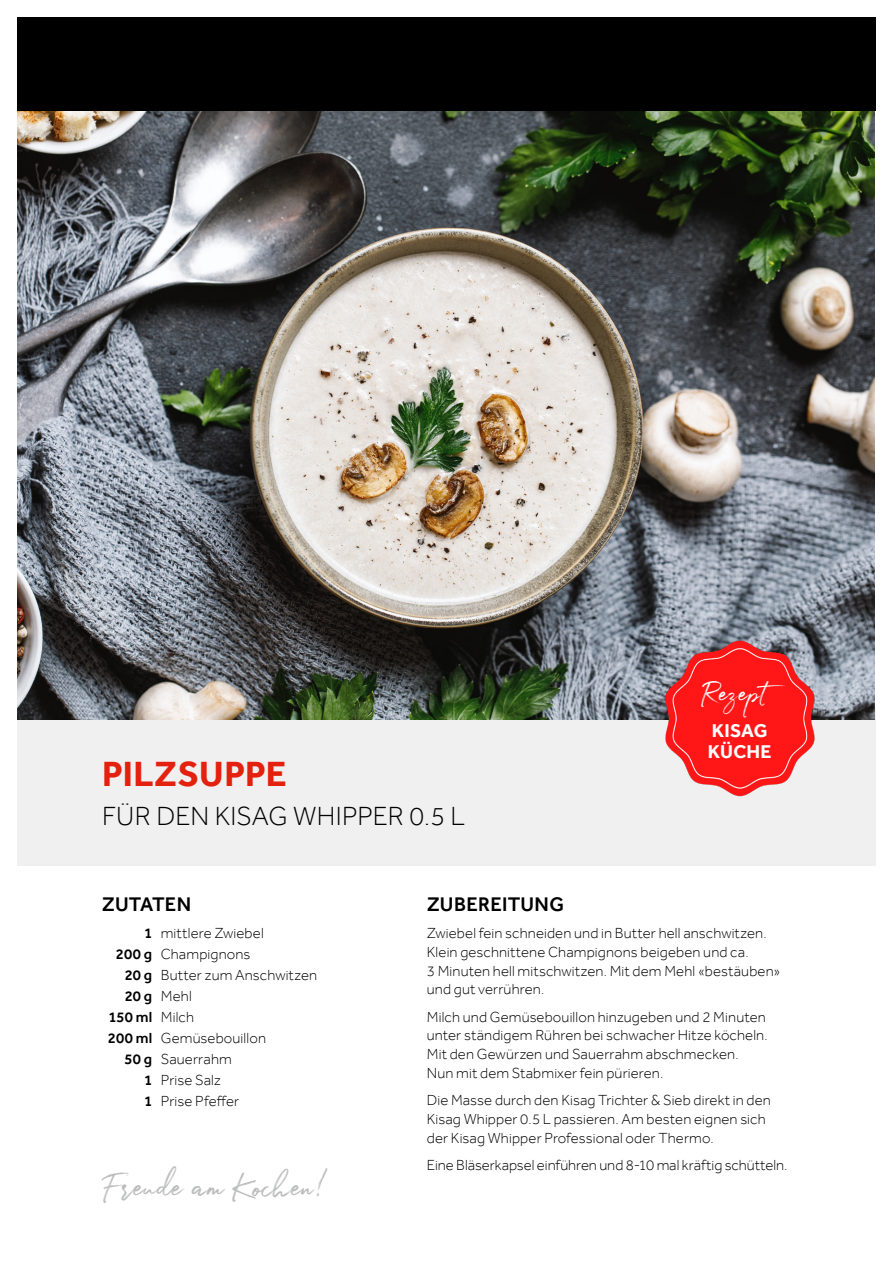
<style>
.page{position:relative;width:893px;height:1263px;background:#fff}
.page>*{position:absolute;margin:0;border:0;box-sizing:border-box;transform-origin:0 0}
.t1{font:36px "Julietta Messie";letter-spacing:.015em;color:#bbbcbd}
.t2{font:700 36px "Effra";letter-spacing:.01em;color:#e4200e}
.t3{font:31.05px "Julietta Messie";color:#fff}
.t4{font:300 27px "Effra";letter-spacing:.005em;color:#000}
.t5{font:500 20.25px "Effra";letter-spacing:.01em;color:#000}
.t6{font:700 18.9px "Effra";letter-spacing:.015em;color:#fff}
.t7{font:300 15px/18.8px "Effra";letter-spacing:.01em;color:#000}
.t8{font:500 15px "Effra";color:#000}
.s1{font-weight:500}
.s2{font-weight:300}
</style>
<div class="page">
<div style="left:17px;top:708px;width:859px;height:157px;background:#f0f0f0"></div>
<img style="left:17px;top:111px;width:857px;height:608px">
<img style="left:656px;top:632px;width:161px;height:165px">
<div style="left:17px;top:17px;width:859px;height:94px;background:#000"></div>
<p class="t2" style="left:102px;top:753px;width:186px">PILZSUPPE</p>
<p class="t4" style="left:102px;top:799px;width:365px">FÜR DEN KISAG WHIPPER 0.5 L</p>
<p class="t3" style="left:701px;top:672px;width:90px">Rezept</p>
<p class="t6" style="left:712px;top:719px;width:57px">KISAG</p>
<p class="t6" style="left:708px;top:740px;width:65px">KÜCHE</p>
<p class="t5" style="left:102px;top:892px;width:91px">ZUTATEN</p>
<p class="t7" style="left:144px;top:924px;width:121px"><span class="s1">1</span> mittlere Zwiebel</p>
<p class="t7" style="left:116px;top:945px;width:136px"><span class="s1">200 g</span> Champignons</p>
<p class="t7" style="left:125px;top:966px;width:194px"><span class="s1">20 g</span> Butter zum Anschwitzen</p>
<p class="t7" style="left:125px;top:987px;width:69px"><span class="s1">20 g</span> Mehl</p>
<p class="t8" style="left:108px;top:1008px;width:87px">150 ml <span class="s2">Milch</span></p>
<p class="t7" style="left:108px;top:1029px;width:160px"><span class="s1">200 ml</span> Gemüsebouillon</p>
<p class="t7" style="left:125px;top:1050px;width:109px"><span class="s1">50 g</span> Sauerrahm</p>
<p class="t7" style="left:144px;top:1071px;width:79px"><span class="s1">1</span> Prise Salz</p>
<p class="t7" style="left:144px;top:1092px;width:97px"><span class="s1">1</span> Prise Pfeffer</p>
<p class="t1" style="left:102px;top:1163px;width:228px">Freude am Kochen!</p>
<p class="t5" style="left:427px;top:892px;width:139px">ZUBEREITUNG</p>
<p class="t7" style="left:427px;top:923px;width:355px">Zwiebel fein schneiden und in Butter hell anschwitzen.<br>Klein geschnittene Champignons beigeben und ca.<br>3 Minuten hell mitschwitzen. Mit dem Mehl «bestäuben» und gut verrühren.</p>
<p class="t7" style="left:427px;top:1007px;width:342px">Milch und Gemüsebouillon hinzugeben und 2 Minuten unter ständigem Rühren bei schwacher Hitze köcheln.<br>Mit den Gewürzen und Sauerrahm abschmecken.<br>Nun mit dem Stabmixer fein pürieren.</p>
<p class="t7" style="left:427px;top:1090px;width:346px">Die Masse durch den Kisag Trichter &amp; Sieb direkt in den<br>Kisag Whipper 0.5 L passieren. Am besten eignen sich der Kisag Whipper Professional oder Thermo.</p>
<p class="t7" style="left:427px;top:1155px;width:362px">Eine Bläserkapsel einführen und 8-10 mal kräftig schütteln.</p>
</div>
